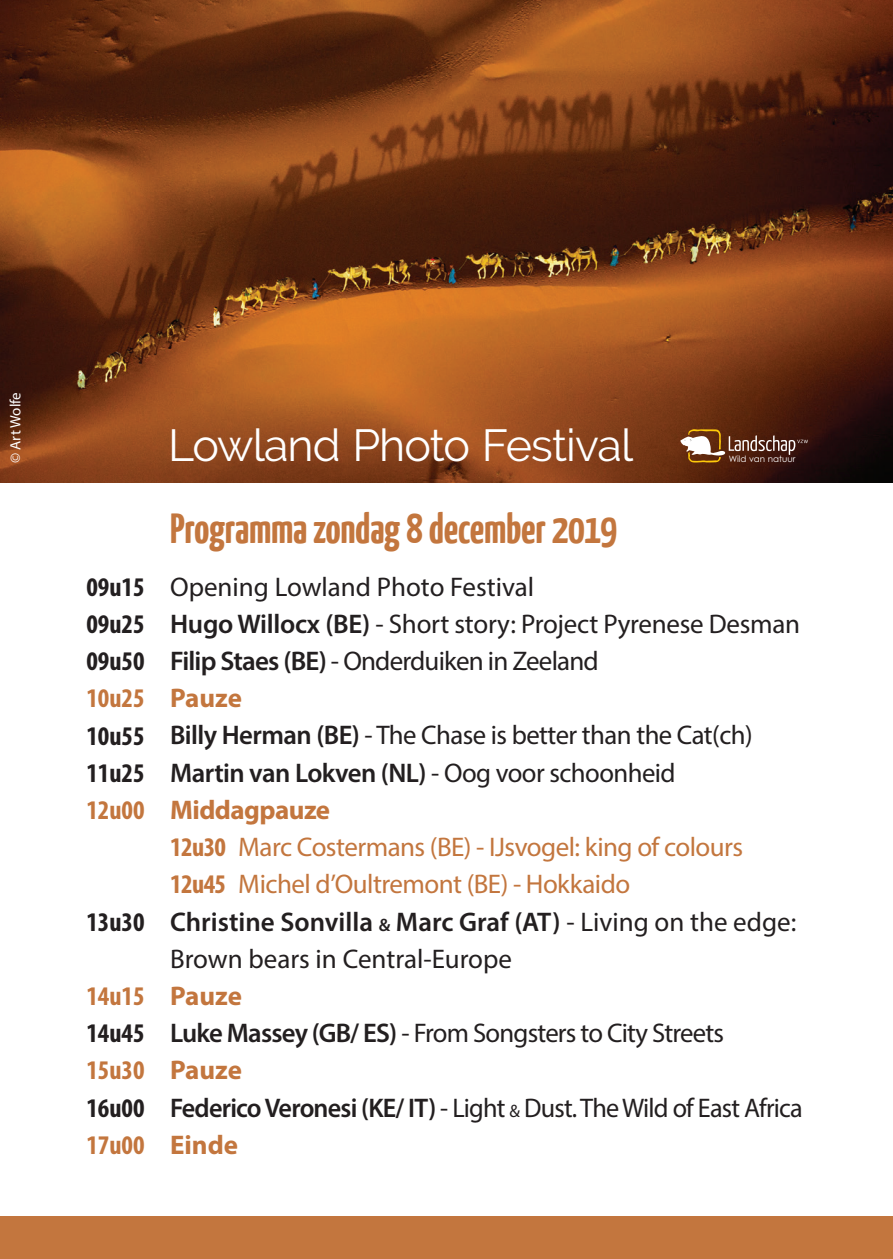
<style>
.page{position:relative;width:893px;height:1259px;background:#fff}
.page>*{position:absolute;margin:0;border:0;box-sizing:border-box;transform-origin:0 0}
.t1{font:44.7px "Raleway";letter-spacing:-.02em;color:#fff}
.t2{font:700 42px "Yanone Kaffeesatz";letter-spacing:-.005em;color:#c3763e}
.t3{font:27px "Myriad Pro";letter-spacing:-.02em;color:#231f20}
.t4{font:27px "Myriad Pro";letter-spacing:-.02em;color:#c3763e}
.t5{font:27px "Myriad Pro";color:#231f20}
.t6{font:600 27px "Myriad Pro";color:#231f20}
.t7{font:600 27px "Myriad Pro";letter-spacing:-.02em;color:#231f20}
.t8{font:700 condensed 27px "Myriad Pro";color:#c3763e}
.t9{font:700 27px "Myriad Pro";letter-spacing:-.02em;color:#c3763e}
.t10{font:15px "Myriad Pro";color:#fff}
.t11{font:8.7px "Century Gothic";color:#fff}
.s1{font-weight:700;font-stretch:condensed}
.s2{font-weight:600}
.s3{font-stretch:normal}
.s4{font-weight:400}
.s5{font-stretch:condensed}
.s6{font-size:18px}
</style>
<div class="page">
<div style="left:0;top:1216px;width:893px;height:43px;background:#c3763e"></div>
<img style="left:0;top:0;width:893px;height:483px">
<svg style="left:680px;top:429px;width:128px;height:34px;background:#734c37"></svg>
<p class="t10" style="left:6px;top:463px;width:73px;rotate:-90deg">© Art Wolfe</p>
<h1 class="t1" style="left:168px;top:419px;width:467px">Lowland Photo Festival</h1>
<p class="t11" style="left:729px;top:453px;width:68px">Wild van natuur</p>
<h2 class="t2" style="left:170px;top:503px;width:449px">Programma zondag 8 december 2019</h2>
<p class="t5" style="left:86px;top:570px;width:449px"><span class="s1">09u15</span> Opening Lowland Photo Festival</p>
<p class="t3" style="left:86px;top:607px;width:715px"><span class="s1">09u25</span> <span class="s2">Hugo Willocx (BE)</span> - Short story: Project Pyrenese Desman</p>
<p class="t3" style="left:86px;top:644px;width:514px"><span class="s1">09u50</span> <span class="s2">Filip Staes (BE)</span> - Onderduiken in Zeeland</p>
<p class="t8" style="left:86px;top:681px;width:157px">10u25 <span class="s3">Pauze</span></p>
<p class="t3" style="left:86px;top:719px;width:668px"><span class="s1">10u55</span> <span class="s2">Billy Herman (BE)</span> - The Chase is better than the Cat(ch)</p>
<p class="t7" style="left:86px;top:755px;width:591px"><span class="s1">11u25</span> Martin van Lokven (NL) <span class="s4">- Oog voor schoonheid</span></p>
<p class="t9" style="left:86px;top:792px;width:245px"><span class="s5">12u00</span> Middagpauze</p>
<p class="t4" style="left:170px;top:830px;width:575px"><span class="s1">12u30</span> Marc Costermans (BE) - IJsvogel: king of colours</p>
<p class="t4" style="left:170px;top:867px;width:462px"><span class="s1">12u45</span> Michel d’Oultremont (BE) - Hokkaido</p>
<p class="t6" style="left:86px;top:904px;width:711px"><span class="s1">13u30</span> Christine Sonvilla <span class="s6">&amp;</span> Marc Graf (AT) <span class="s4">- Living on the edge:</span></p>
<p class="t5" style="left:170px;top:942px;width:343px">Brown bears in Central-Europe</p>
<p class="t8" style="left:86px;top:979px;width:157px">14u15 <span class="s3">Pauze</span></p>
<p class="t3" style="left:86px;top:1016px;width:639px"><span class="s1">14u45</span> <span class="s2">Luke Massey (GB/ ES)</span> - From Songsters to City Streets</p>
<p class="t8" style="left:86px;top:1053px;width:157px">15u30 <span class="s3">Pauze</span></p>
<p class="t3" style="left:86px;top:1091px;width:718px"><span class="s1">16u00</span> <span class="s2">Federico Veronesi (KE/ IT)</span> - Light <span class="s6">&amp;</span> Dust. The Wild of East Africa</p>
<p class="t8" style="left:86px;top:1128px;width:153px">17u00 <span class="s3">Einde</span></p>
</div>
